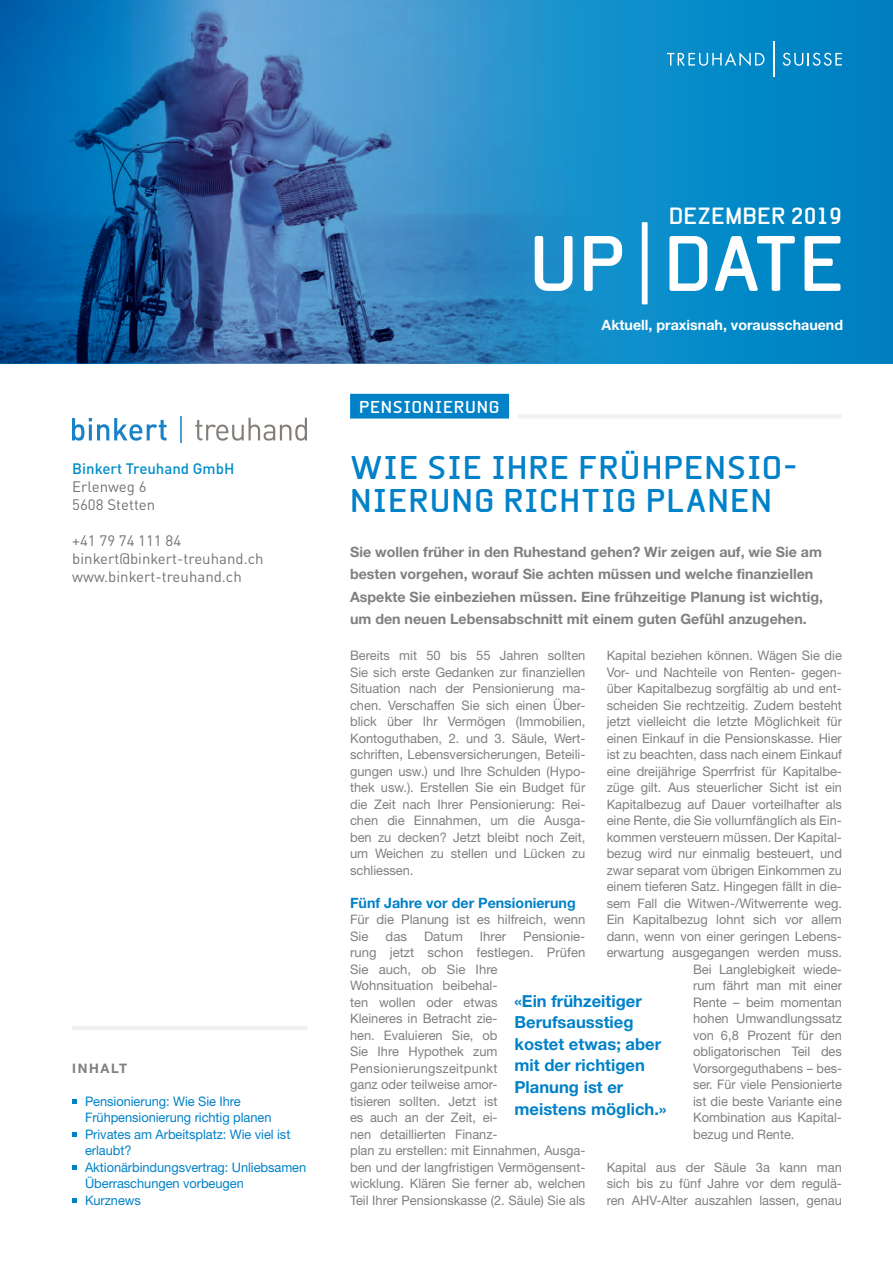
<style>
.page{position:relative;width:893px;height:1263px;background:#fff}
.page>*{position:absolute;margin:0;border:0;box-sizing:border-box;transform-origin:0 0}
.t1{font:700 75px "Beta Sans";letter-spacing:-.015em;color:#fff}
.t2{font:700 31.5px/33px "Beta Sans";letter-spacing:.03em;color:#0081c8}
.t3{font:700 22.5px "Beta Sans";color:#fff}
.t4{font:700 16.65px/21.6px "Helvetica Neue LT Std";color:#0081c8}
.t5{font:700 16.5px "Beta Sans";letter-spacing:.04em;color:#fff}
.t6{font:15px/18px "DINOT";color:#757273}
.t7{font:500 15px "DINOT";color:#008dc8}
.t8{font:700 14.25px/22.5px "Helvetica Neue LT Std";color:#808083}
.t9{font:700 14.25px "Helvetica Neue LT Std";color:#fff}
.t10{font:700 14.25px "Helvetica Neue LT Std";color:#0081c8}
.t11{font:13.2px/16.5px "Helvetica Neue LT Std";color:#808083;text-align:justify}
.t12{font:13.2px/16.5px "Helvetica Neue LT Std";letter-spacing:-.005em;color:#0081c8}
.t13{font:13.2px "Helvetica Neue LT Std";color:#808083;scale:.96 1}
.t14{font:700 13.2px "Helvetica Neue LT Std";letter-spacing:.125em;color:#808083}
.s1{font-family:"Beta Sans Norm";font-weight:400;font-size:112.5px}
</style>
<div class="page">
<svg style="left:72px;top:1099px;width:5px;height:4px"></svg>
<svg style="left:72px;top:1132px;width:5px;height:4px"></svg>
<svg style="left:72px;top:1165px;width:5px;height:4px"></svg>
<svg style="left:72px;top:1198px;width:5px;height:4px"></svg>
<hr style="left:72px;top:1026px;width:236px;height:4px;background:#f0f0f1">
<div style="left:350px;top:394px;width:159px;height:25px;background:#0081c8"></div>
<hr style="left:518px;top:414px;width:323px;height:4px;background:#f0f0f1">
<div style="left:0;top:0;width:893px;height:363px;background:#0087c5"></div>
<svg style="left:667px;top:52px;width:97px;height:14px"></svg>
<svg style="left:783px;top:53px;width:59px;height:13px"></svg>
<hr style="left:773px;top:41px;width:1px;height:36px;background:#fff">
<img style="left:0;top:0;width:645px;height:363px">
<img style="left:72px;top:417px;width:234px;height:25px">
<p class="t7" style="left:72px;top:459px;width:164px">Binkert Treuhand GmbH</p>
<p class="t6" style="left:72px;top:477px;width:84px">Erlenweg 6<br>5608 Stetten</p>
<p class="t6" style="left:72px;top:531px;width:193px">+41 79 74 111 84 binkert@binkert-treuhand.ch www.binkert-treuhand.ch</p>
<p class="t14" style="left:72px;top:1060px;width:56px">INHALT</p>
<p class="t12" style="left:85px;top:1092px;width:223px">Pensionierung: Wie Sie Ihre<br>Frühpensionierung richtig planen<br>Privates am Arbeitsplatz: Wie viel ist erlaubt?<br>Aktionärbindungsvertrag: Unliebsamen<br>Überraschungen vorbeugen<br>Kurznews</p>
<h3 class="t3" style="left:669px;top:202px;width:175px">DEZEMBER 2019</h3>
<h1 class="t1" style="left:529px;top:219px;width:318px">UP<span class="s1">|</span> DATE</h1>
<p class="t9" style="left:602px;top:316px;width:243px">Aktuell, praxisnah, vorausschauend</p>
<p class="t5" style="left:359px;top:397px;width:142px">PENSIONIERUNG</p>
<h2 class="t2" style="left:350px;top:450px;width:448px">WIE SIE IHRE FRÜHPENSIO-<br>NIERUNG RICHTIG PLANEN</h2>
<p class="t8" style="left:350px;top:540px;width:474px">Sie wollen früher in den Ruhestand gehen? Wir zeigen auf, wie Sie am besten vorgehen, worauf Sie achten müssen und welche finanziellen Aspekte Sie einbeziehen müssen. Eine frühzeitige Planung ist wichtig, um den neuen Lebensabschnitt mit einem guten Gefühl anzugehen.</p>
<p class="t11" style="left:607px;top:647px;width:237px">Kapital beziehen können. Wägen Sie die</p>
<p class="t11" style="left:607px;top:663px;width:237px">Vor- und Nachteile von Renten- gegen-</p>
<p class="t11" style="left:607px;top:680px;width:237px">über Kapitalbezug sorgfältig ab und ent-</p>
<p class="t11" style="left:607px;top:696px;width:237px">scheiden Sie rechtzeitig. Zudem besteht</p>
<p class="t11" style="left:607px;top:713px;width:237px">jetzt vielleicht die letzte Möglichkeit für</p>
<p class="t11" style="left:607px;top:729px;width:237px">einen Einkauf in die Pensionskasse. Hier</p>
<p class="t11" style="left:607px;top:746px;width:237px">ist zu beachten, dass nach einem Einkauf</p>
<p class="t11" style="left:607px;top:762px;width:237px">eine dreijährige Sperrfrist für Kapitalbe-</p>
<p class="t11" style="left:607px;top:779px;width:237px">züge gilt. Aus steuerlicher Sicht ist ein</p>
<p class="t11" style="left:607px;top:795px;width:237px">Kapitalbezug auf Dauer vorteilhafter als</p>
<p class="t11" style="left:607px;top:812px;width:237px">eine Rente, die Sie vollumfänglich als Ein-</p>
<p class="t11" style="left:607px;top:828px;width:237px">kommen versteuern müssen. Der Kapital-</p>
<p class="t11" style="left:607px;top:845px;width:237px">bezug wird nur einmalig besteuert, und</p>
<p class="t11" style="left:607px;top:861px;width:237px">zwar separat vom übrigen Einkommen zu</p>
<p class="t11" style="left:607px;top:878px;width:237px">einem tieferen Satz. Hingegen fällt in die-</p>
<p class="t11" style="left:607px;top:894px;width:237px">sem Fall die Witwen-/Witwerrente weg.</p>
<p class="t11" style="left:607px;top:911px;width:237px">Ein Kapitalbezug lohnt sich vor allem</p>
<p class="t11" style="left:607px;top:927px;width:237px">dann, wenn von einer geringen Lebens-</p>
<p class="t11" style="left:607px;top:944px;width:237px">erwartung ausgegangen werden muss.</p>
<p class="t11" style="left:693px;top:960px;width:150px">Bei Langlebigkeit wiede-</p>
<p class="t11" style="left:693px;top:977px;width:150px">rum fährt man mit einer</p>
<p class="t11" style="left:693px;top:993px;width:150px">Rente – beim momentan</p>
<p class="t11" style="left:693px;top:1010px;width:150px">hohen Umwandlungssatz</p>
<p class="t11" style="left:693px;top:1026px;width:150px">von 6,8 Prozent für den</p>
<p class="t11" style="left:693px;top:1043px;width:150px">obligatorischen Teil des</p>
<p class="t11" style="left:693px;top:1059px;width:150px">Vorsorgeguthabens – bes-</p>
<p class="t13" style="left:693px;top:1076px;width:157px">ser. Für viele Pensionierte</p>
<p class="t11" style="left:693px;top:1092px;width:150px">ist die beste Variante eine</p>
<p class="t11" style="left:693px;top:1109px;width:150px">Kombination aus Kapital-</p>
<p class="t11" style="left:693px;top:1125px;width:103px">bezug und Rente.</p>
<p class="t11" style="left:607px;top:1158px;width:237px">Kapital aus der Säule 3a kann man sich bis zu fünf Jahre vor dem regulä&shy;ren AHV-Alter auszahlen lassen, genau</p>
<p class="t11" style="left:350px;top:647px;width:237px">Bereits mit 50 bis 55 Jahren sollten Sie sich erste Gedanken zur finanziellen Situation nach der Pensionierung ma&shy;chen. Verschaffen Sie sich einen Über&shy;blick über Ihr Vermögen (Immobilien, Kontoguthaben, 2. und 3. Säule, Wert&shy;schriften, Lebensversicherungen, Beteili&shy;gungen usw.) und Ihre Schulden (Hypo&shy;thek usw.). Erstellen Sie ein Budget für die Zeit nach Ihrer Pensionierung: Rei&shy;chen die Einnahmen, um die Ausga&shy;ben zu decken? Jetzt bleibt noch Zeit, um Weichen zu stellen und Lücken zu schliessen.</p>
<p class="t10" style="left:350px;top:894px;width:227px">Fünf Jahre vor der Pensionierung</p>
<p class="t11" style="left:350px;top:911px;width:237px">Für die Planung ist es hilfreich, wenn<br>Sie</p>
<p class="t11" style="left:350px;top:927px;width:237px;text-align:left;text-indent:173px">Pensionie&shy;rung jetzt schon festlegen. Prüfen<br>Sie auch, ob Sie Ihre<br>Wohnsituation beibehal-<br>ten wollen oder etwas<br>Kleineres in Betracht zie-<br>hen. Evaluieren Sie, ob<br>Sie Ihre Hypothek zum<br>Pensionierungszeitpunkt<br>ganz oder teilweise amor-<br>tisieren sollten. Jetzt ist<br>es auch an der Zeit, ei-<br>nen detaillierten Finanz-<br>plan zu erstellen: mit Einnahmen, Ausga&shy;ben und der langfristigen Vermögensent&shy;wicklung. Klären Sie ferner ab, welchen<br>Teil Ihrer Pensionskasse (2. Säule) Sie als</p>
<p class="t11" style="left:386px;top:927px;width:23px">das</p>
<p class="t11" style="left:424px;top:927px;width:40px">Datum</p>
<p class="t11" style="left:480px;top:927px;width:28px">Ihrer</p>
<p class="t4" style="left:514px;top:989px;width:153px">«Ein frühzeitiger<br>Berufsausstieg kostet etwas; aber mit der richtigen<br>Planung ist er meistens möglich.»</p>
</div>
